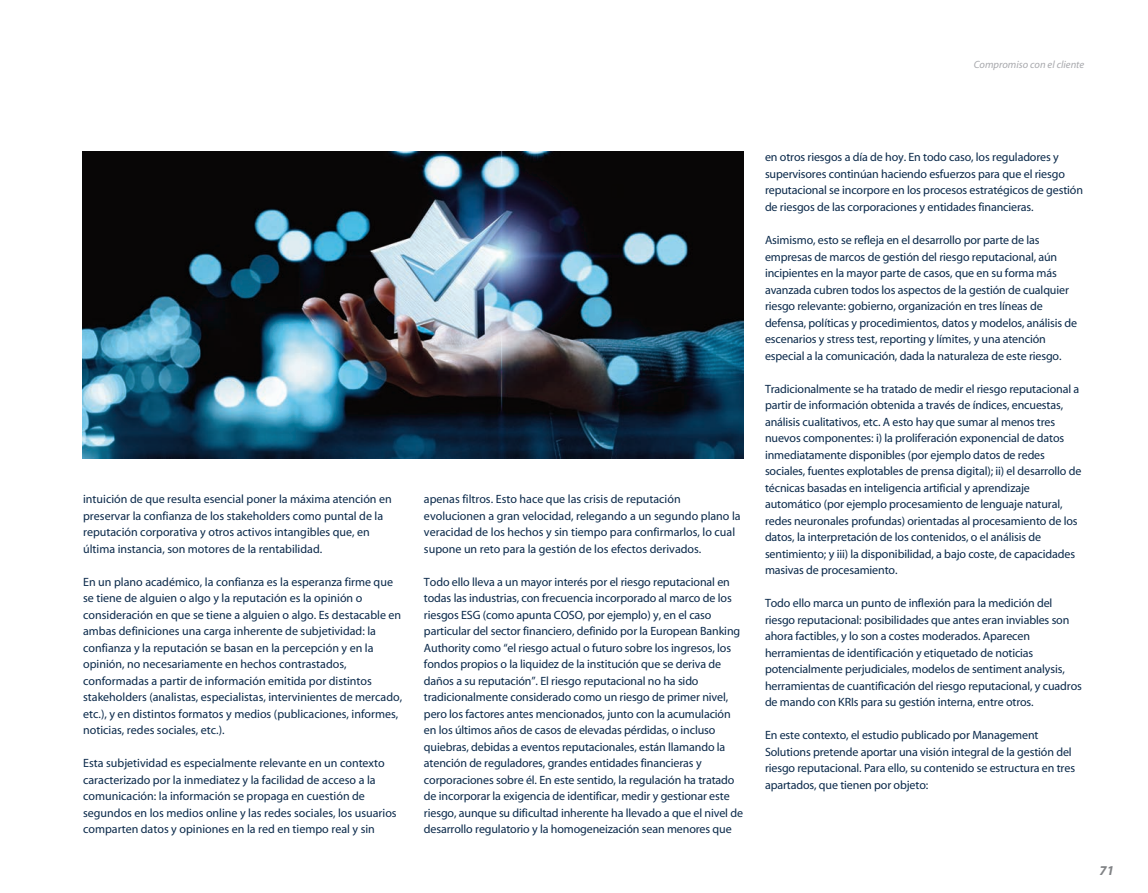
<style>
.page{position:relative;width:1148px;height:893px;background:#fff}
.page>*{position:absolute;margin:0;border:0;box-sizing:border-box;transform-origin:0 0}
.t1{font:italic 700 13.5px "Myriad";color:#808285}
.t2{font:12px/16.5px "Myriad";letter-spacing:-.01em;color:#0a294a}
.t3{font:italic 10.5px "Myriad";color:#a8a9ad}
</style>
<div class="page">
<img style="left:82px;top:151px;width:661px;height:307px">
<p class="t3" style="left:973px;top:59px;width:112px">Compromiso con el cliente</p>
<p class="t2" style="left:83px;top:491px;width:310px">intuición de que resulta esencial poner la máxima atención en preservar la confianza de los stakeholders como puntal de la reputación corporativa y otros activos intangibles que, en última instancia, son motores de la rentabilidad.</p>
<p class="t2" style="left:83px;top:574px;width:320px">En un plano académico, la confianza es la esperanza firme que se tiene de alguien o algo y la reputación es la opinión o consideración en que se tiene a alguien o algo. Es destacable en ambas definiciones una carga inherente de subjetividad: la confianza y la reputación se basan en la percepción y en la opinión, no necesariamente en hechos contrastados, conformadas a partir de información emitida por distintos stakeholders (analistas, especialistas, intervinientes de mercado, etc.), y en distintos formatos y medios (publicaciones, informes, noticias, redes sociales, etc.).</p>
<p class="t2" style="left:83px;top:755px;width:315px">Esta subjetividad es especialmente relevante en un contexto caracterizado por la inmediatez y la facilidad de acceso a la comunicación: la información se propaga en cuestión de segundos en los medios online y las redes sociales, los usuarios comparten datos y opiniones en la red en tiempo real y sin</p>
<p class="t2" style="left:424px;top:491px;width:318px">apenas filtros. Esto hace que las crisis de reputación evolucionen a gran velocidad, relegando a un segundo plano la veracidad de los hechos y sin tiempo para confirmarlos, lo cual supone un reto para la gestión de los efectos derivados.</p>
<p class="t2" style="left:424px;top:574px;width:320px">Todo ello lleva a un mayor interés por el riesgo reputacional en todas las industrias, con frecuencia incorporado al marco de los riesgos ESG (como apunta COSO, por ejemplo) y, en el caso particular del sector financiero, definido por la European Banking Authority como “el riesgo actual o futuro sobre los ingresos, los fondos propios o la liquidez de la institución que se deriva de daños a su reputación”. El riesgo reputacional no ha sido tradicionalmente considerado como un riesgo de primer nivel, pero los factores antes mencionados, junto con la acumulación en los últimos años de casos de elevadas pérdidas, o incluso quiebras, debidas a eventos reputacionales, están llamando la atención de reguladores, grandes entidades financieras y corporaciones sobre él. En este sentido, la regulación ha tratado de incorporar la exigencia de identificar, medir y gestionar este riesgo, aunque su dificultad inherente ha llevado a que el nivel de desarrollo regulatorio y la homogeneización sean menores que</p>
<p class="t2" style="left:765px;top:150px;width:319px">en otros riesgos a día de hoy. En todo caso, los reguladores y supervisores continúan haciendo esfuerzos para que el riesgo reputacional se incorpore en los procesos estratégicos de gestión de riesgos de las corporaciones y entidades financieras.</p>
<p class="t2" style="left:765px;top:232px;width:314px">Asimismo, esto se refleja en el desarrollo por parte de las empresas de marcos de gestión del riesgo reputacional, aún incipientes en la mayor parte de casos, que en su forma más avanzada cubren todos los aspectos de la gestión de cualquier riesgo relevante: gobierno, organización en tres líneas de defensa, políticas y procedimientos, datos y modelos, análisis de escenarios y stress test, reporting y límites, y una atención especial a la comunicación, dada la naturaleza de este riesgo.</p>
<p class="t2" style="left:765px;top:381px;width:318px">Tradicionalmente se ha tratado de medir el riesgo reputacional a partir de información obtenida a través de índices, encuestas, análisis cualitativos, etc. A esto hay que sumar al menos tres nuevos componentes: i) la proliferación exponencial de datos inmediatamente disponibles (por ejemplo datos de redes sociales, fuentes explotables de prensa digital); ii) el desarrollo de técnicas basadas en inteligencia artificial y aprendizaje automático (por ejemplo procesamiento de lenguaje natural, redes neuronales profundas) orientadas al procesamiento de los datos, la interpretación de los contenidos, o el análisis de sentimiento; y iii) la disponibilidad, a bajo coste, de capacidades masivas de procesamiento.</p>
<p class="t2" style="left:765px;top:595px;width:318px">Todo ello marca un punto de inflexión para la medición del riesgo reputacional: posibilidades que antes eran inviables son ahora factibles, y lo son a costes moderados. Aparecen herramientas de identificación y etiquetado de noticias potencialmente perjudiciales, modelos de sentiment analysis, herramientas de cuantificación del riesgo reputacional, y cuadros de mando con KRIs para su gestión interna, entre otros.</p>
<p class="t2" style="left:765px;top:727px;width:311px">En este contexto, el estudio publicado por Management Solutions pretende aportar una visión integral de la gestión del riesgo reputacional. Para ello, su contenido se estructura en tres apartados, que tienen por objeto:</p>
<p class="t1" style="left:1099px;top:863px;width:16px">71</p>
</div>
